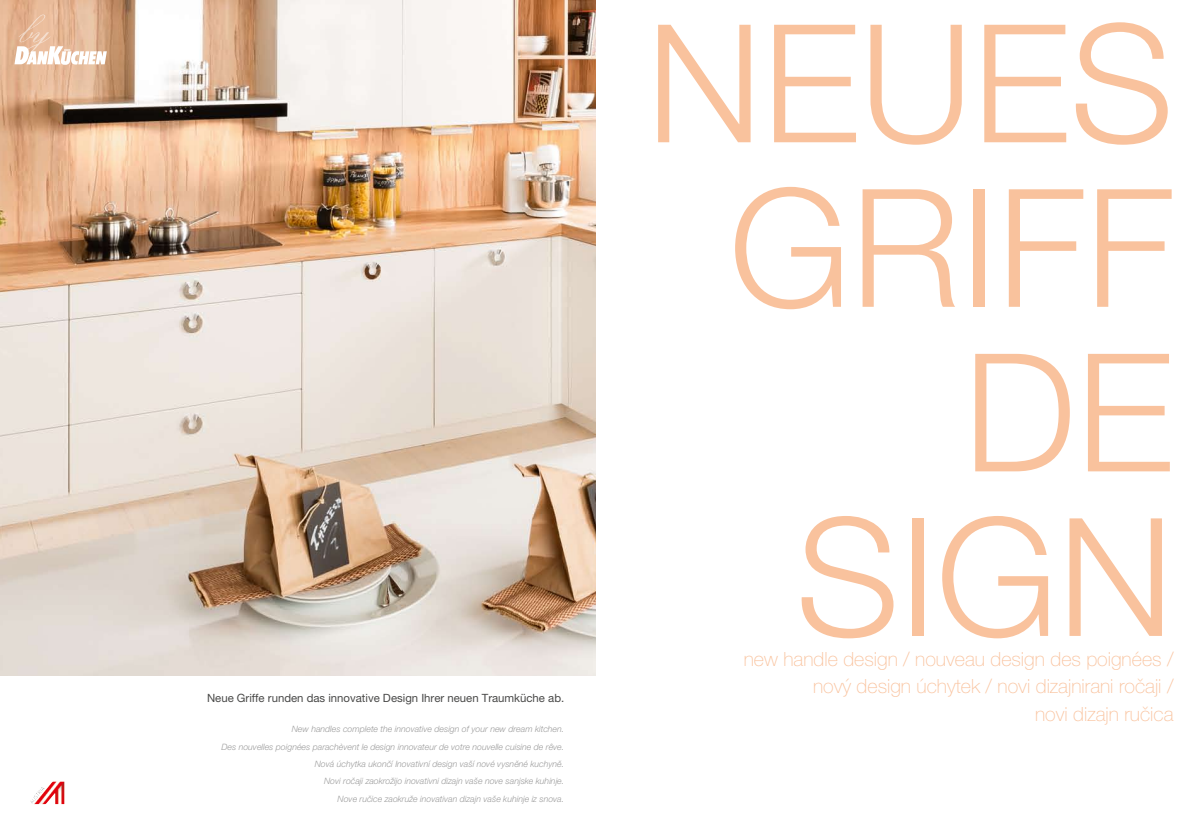
<style>
.page{position:relative;width:1191px;height:834px;background:#fff}
.page>*{position:absolute;margin:0;border:0;box-sizing:border-box;transform-origin:0 0}
.t1{font:300 164.41px/164.4px "Helvetica Neue CELT";color:#f9c29d;text-align:right}
.t2{font:100 19.6px/27.5px "Helvetica Neue CELT";color:#f9c29d;text-align:right}
.t3{font:11.38px "Helvetica Neue CELT";color:#494948}
.t4{font:italic 300 8.75px/17.4px "Helvetica Neue CELT";color:#9c9c9c;text-align:right}
</style>
<div class="page">
<img style="left:0;top:0;width:595px;height:675px">
<svg style="left:42px;top:781px;width:11px;height:13px"></svg>
<svg style="left:14px;top:14px;width:93px;height:51px"></svg>
<h3 class="t3" style="left:207px;top:690px;width:359px">Neue Griffe runden das innovative Design Ihrer neuen Traumküche ab.</h3>
<p class="t4" style="left:221px;top:720px;width:344px">New handles complete the innovative design of your new dream kitchen.<br>Des nouvelles poignées parachèvent le design innovateur de votre nouvelle cuisine de rêve.<br>Nová úchytka ukončí Inovativní design vaší nové vysněné kuchyně.<br>Novi ročaji zaokrožijo inovativni dizajn vaše nove sanjske kuhinje.<br>Nove ručice zaokruže inovativan dizajn vaše kuhinje iz snova.</p>
<h1 class="t1" style="left:646px;top:1px;width:528px">NEUES<br>GRIFF<br>DE<br>SIGN</h1>
<h2 class="t2" style="left:743px;top:645px;width:431px">new handle design / nouveau design des poignées / nový design úchytek / novi dizajnirani ročaji /<br>novi dizajn ručica</h2>
</div>
